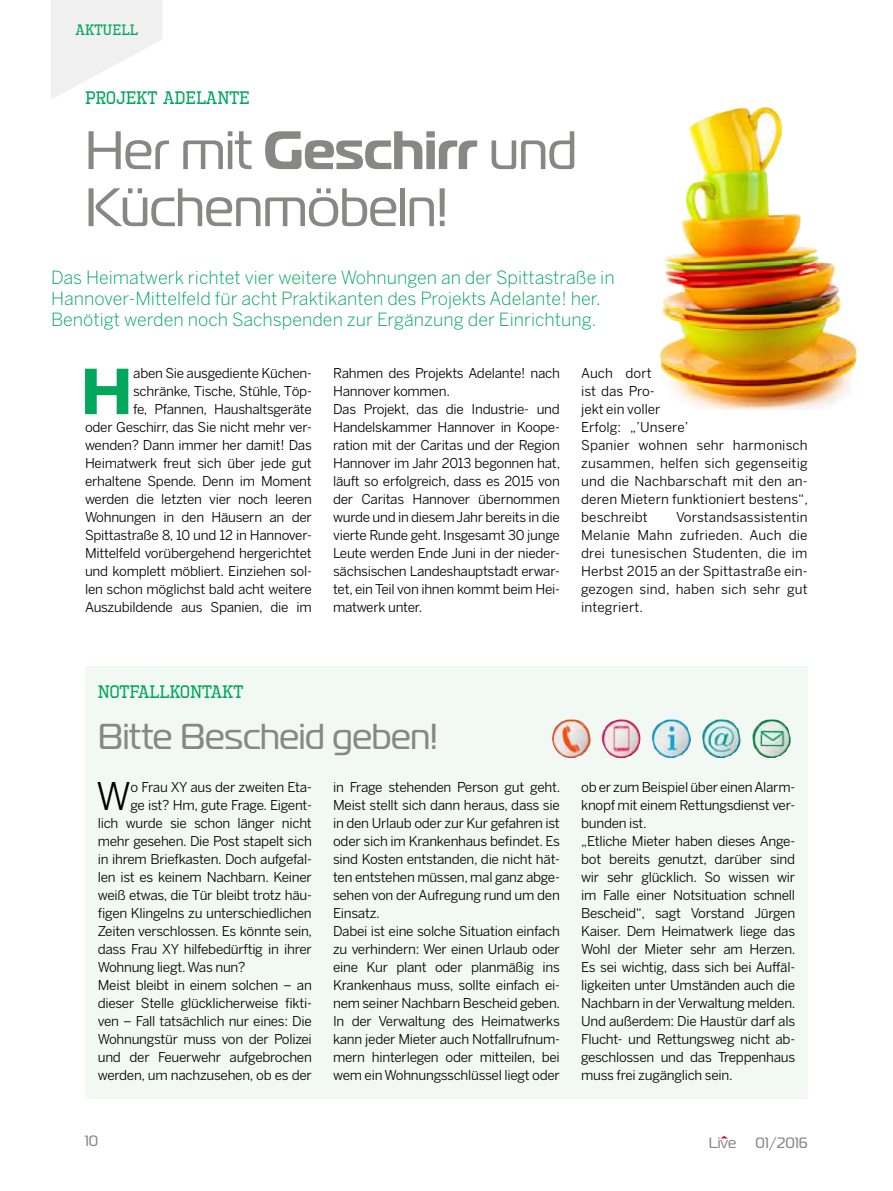
<style>
.page{position:relative;width:893px;height:1191px;background:#fff}
.page>*{position:absolute;margin:0;border:0;box-sizing:border-box;transform-origin:0 0}
.t1{font:700 64.95px "Magistral";color:#00a75d}
.t2{font:54px/57px "Magistral";letter-spacing:-.01em;color:#878786}
.t3{font:37.8px "Benton Sans";color:#000}
.t4{font:36px "Magistral";letter-spacing:-.01em;color:#878786}
.t5{font:300 18px/21px "Benton Sans";color:#00a75d}
.t6{font:18px "Octin Sports Rg";color:#00a75d}
.t7{font:15px "Magistral";color:#878786}
.t8{font:15px "Octin Sports Rg";letter-spacing:.01em;color:#00a75d}
.t9{font:13.5px/18px "Benton Sans";letter-spacing:-.02em;color:#000}
.t10{font:13.5px/18px "Benton Sans";letter-spacing:.01em;color:#000}
.s1{font-weight:700}
</style>
<div class="page">
<div style="left:85px;top:666px;width:723px;height:432px;background:#f2f8f3"></div>
<svg style="left:51px;top:0;width:111px;height:99px"></svg>
<img style="left:660px;top:106px;width:197px;height:304px">
<img style="left:552px;top:718px;width:239px;height:40px">
<p class="t8" style="left:75px;top:21px;width:64px">Aktuell</p>
<h3 class="t6" style="left:85px;top:87px;width:166px">PROJEKT ADELANTE</h3>
<h2 class="t2" style="left:85px;top:121px;width:493px">Her mit <span class="s1">Geschirr</span> und<br>Küchenmöbeln!</h2>
<h3 class="t5" style="left:51px;top:267px;width:565px">Das Heimatwerk richtet vier weitere Wohnungen an der Spittastraße in<br>Hannover-Mittelfeld für acht Praktikanten des Projekts Adelante! her.<br>Benötigt werden noch Sachspenden zur Ergänzung der Einrichtung.</h3>
<p class="t9" style="left:85px;top:364px;width:228px;text-align:right">aben Sie ausgediente Küchen&shy;schränke, Tische, Stühle, Töp-<br>fe, Pfannen, Haushaltsgeräte<br>oder Geschirr, das Sie nicht mehr ver&shy;wenden? Dann immer her damit! Das Heimatwerk freut sich über jede gut erhaltene Spende. Denn im Moment werden die letzten vier noch leeren Wohnungen in den Häusern an der Spittastraße 8, 10 und 12 in Hannover-Mittelfeld vorübergehend hergerichtet und komplett möbliert. Einziehen sol&shy;len schon möglichst bald acht weitere Auszubildende aus Spanien, die im</p>
<h1 class="t1" style="left:81px;top:349px;width:45px">H</h1>
<p class="t9" style="left:333px;top:364px;width:229px">Rahmen des Projekts Adelante! nach Hannover kommen.<br>Das Projekt, das die Industrie- und Handelskammer Hannover in Koope&shy;ration mit der Caritas und der Region Hannover im Jahr 2013 begonnen hat, läuft so erfolgreich, dass es 2015 von der Caritas Hannover übernommen wurde und in diesem Jahr bereits in die vierte Runde geht. Insgesamt 30 junge Leute werden Ende Juni in der nieder&shy;sächsischen Landeshauptstadt erwar&shy;tet, ein Teil von ihnen kommt beim Hei&shy;matwerk unter.</p>
<p class="t10" style="left:581px;top:364px;width:228px">Auch dort<br>ist das Pro-<br>jekt ein voller<br>Erfolg: „’Unsere’<br>Spanier wohnen sehr harmonisch zusammen, helfen sich gegenseitig und die Nachbarschaft mit den an&shy;deren Mietern funktioniert bestens“, beschreibt</p>
<p class="t9" style="left:581px;top:508px;width:228px;text-align:justify;text-indent:95px">Vorstandsassistentin Melanie Mahn zufrieden. Auch die drei tunesischen Studenten, die im Herbst 2015 an der Spittastraße ein&shy;gezogen sind, haben sich sehr gut integriert.</p>
<h3 class="t6" style="left:98px;top:681px;width:147px">NOTFALLKONTAKT</h3>
<h3 class="t4" style="left:98px;top:714px;width:342px">Bitte Bescheid geben!</h3>
<h3 class="t3" style="left:96px;top:774px;width:36px">W</h3>
<p class="t9" style="left:131px;top:778px;width:183px">o Frau XY aus der zweiten Eta-</p>
<p class="t9" style="left:131px;top:796px;width:183px">ge ist? Hm, gute Frage. Eigent-</p>
<p class="t9" style="left:98px;top:814px;width:216px">lich wurde sie schon länger nicht</p>
<p class="t9" style="left:98px;top:832px;width:216px">mehr gesehen. Die Post stapelt sich</p>
<p class="t9" style="left:98px;top:850px;width:216px">in ihrem Briefkasten. Doch aufgefal-</p>
<p class="t9" style="left:98px;top:868px;width:216px">len ist es keinem Nachbarn. Keiner</p>
<p class="t9" style="left:98px;top:886px;width:216px">weiß etwas, die Tür bleibt trotz häu-</p>
<p class="t9" style="left:98px;top:904px;width:216px">figen Klingelns zu unterschiedlichen</p>
<p class="t9" style="left:98px;top:922px;width:216px">Zeiten verschlossen. Es könnte sein,</p>
<p class="t9" style="left:98px;top:940px;width:216px">dass Frau XY hilfebedürftig in ihrer</p>
<p class="t9" style="left:98px;top:958px;width:149px">Wohnung liegt. Was nun?</p>
<p class="t9" style="left:98px;top:976px;width:216px">Meist bleibt in einem solchen – an</p>
<p class="t9" style="left:98px;top:994px;width:216px">dieser Stelle glücklicherweise fikti-</p>
<p class="t9" style="left:98px;top:1012px;width:216px">ven – Fall tatsächlich nur eines: Die</p>
<p class="t9" style="left:98px;top:1030px;width:216px">Wohnungstür muss von der Polizei</p>
<p class="t9" style="left:98px;top:1048px;width:216px">und der Feuerwehr aufgebrochen</p>
<p class="t9" style="left:98px;top:1066px;width:216px">werden, um nachzusehen, ob es der</p>
<p class="t9" style="left:333px;top:778px;width:229px">in Frage stehenden Person gut geht.<br>Meist stellt sich dann heraus, dass sie in den Urlaub oder zur Kur gefahren ist oder sich im Krankenhaus befindet. Es sind Kosten entstanden, die nicht hät&shy;ten entstehen müssen, mal ganz abge&shy;sehen von der Aufregung rund um den Einsatz.<br>Dabei ist eine solche Situation einfach zu verhindern: Wer einen Urlaub oder eine Kur plant oder planmäßig ins Krankenhaus muss, sollte einfach ei&shy;nem seiner Nachbarn Bescheid geben.<br>In der Verwaltung des Heimatwerks kann jeder Mieter auch Notfallrufnum&shy;mern hinterlegen oder mitteilen, bei wem ein Wohnungsschlüssel liegt oder</p>
<p class="t9" style="left:581px;top:778px;width:216px">ob er zum Beispiel über einen Alarm&shy;knopf mit einem Rettungsdienst ver&shy;bunden ist.<br>„Etliche Mieter haben dieses Ange&shy;bot bereits genutzt, darüber sind wir sehr glücklich. So wissen wir im Falle einer Notsituation schnell<br>Bescheid“, sagt Vorstand Jürgen<br>Kaiser. Dem Heimatwerk liege das<br>Wohl der Mieter sehr am Herzen.<br>Es sei wichtig, dass sich bei Auffäl&shy;ligkeiten unter Umständen auch die<br>Nachbarn in der Verwaltung melden.<br>Und außerdem: Die Haustür darf als<br>Flucht- und Rettungsweg nicht ab&shy;geschlossen und das Treppenhaus muss frei zugänglich sein.</p>
<p class="t7" style="left:85px;top:1132px;width:15px">10</p>
<p class="t7" style="left:709px;top:1133px;width:29px">Live</p>
<p class="t7" style="left:756px;top:1133px;width:54px">01/2016</p>
</div>
